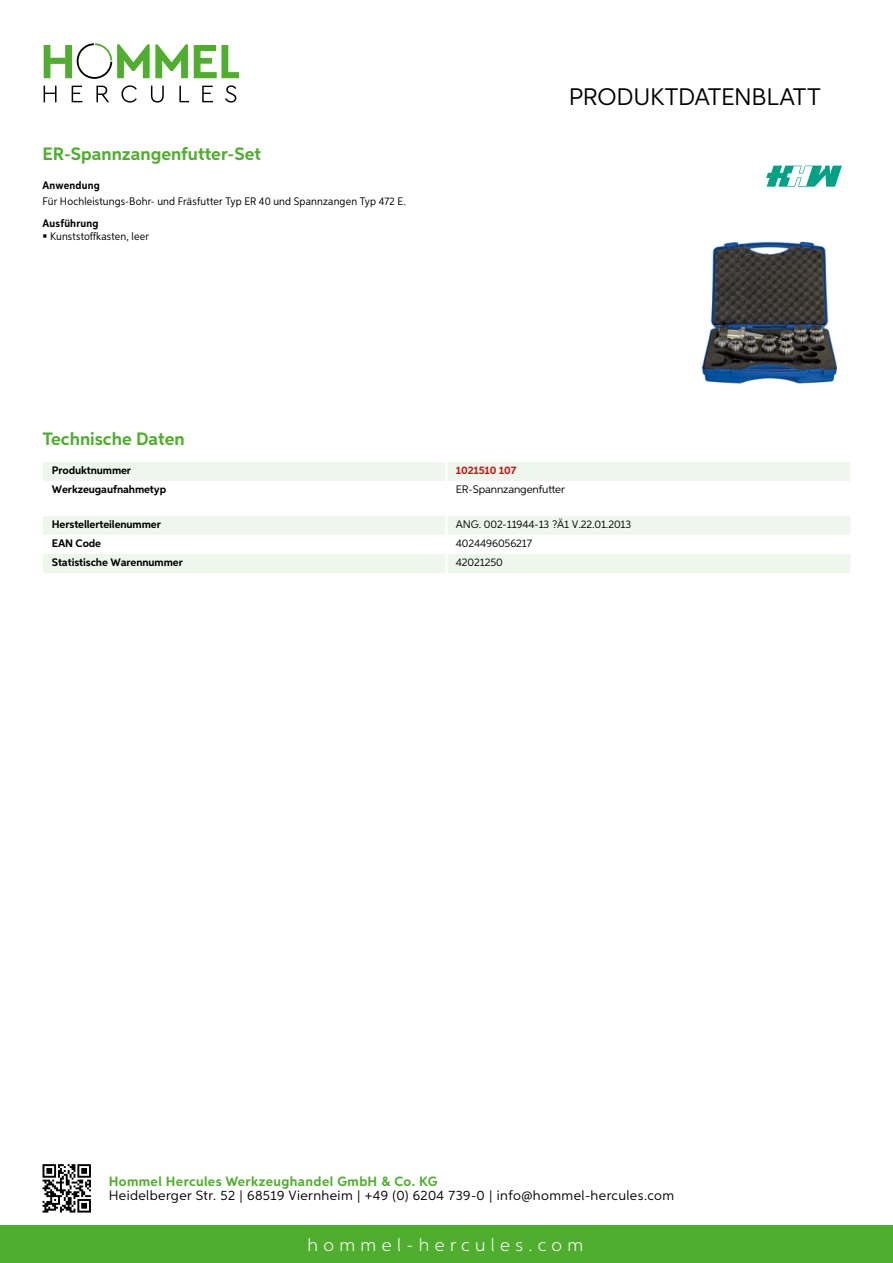
<style>
.page{position:relative;width:893px;height:1263px;background:#fff}
.page>*{position:absolute;margin:0;border:0;box-sizing:border-box;transform-origin:0 0}
.t1{font:24px "Aspira";letter-spacing:-.01em;color:#000}
.t2{font:700 18px "Aspira";color:#50ae2f}
.t3{font:300 18px "Aspira";letter-spacing:.3em;color:#fff}
.t4{font:13.5px "Aspira";letter-spacing:.03em;color:#000}
.t5{font:700 13.5px "Aspira";letter-spacing:.03em;color:#50ae2f}
.t6{font:10.95px "Aspira Nar";letter-spacing:.015em;color:#000}
.t7{font:700 10.95px "Aspira";letter-spacing:-.01em;color:#000}
.t8{font:10.95px "Aspira";letter-spacing:-.01em;color:#000}
.t9{font:700 10.95px "Aspira Nar";letter-spacing:.02em;color:#000}
.t10{font:700 10.95px "Aspira";letter-spacing:-.01em;color:#cd1013}
</style>
<div class="page">
<div style="left:0;top:1226px;width:893px;height:37px;background:#50ae2f"></div>
<svg style="left:43px;top:1164px;width:48px;height:48px"></svg>
<svg style="left:194px;top:45px;width:45px;height:33px"></svg>
<svg style="left:44px;top:43px;width:144px;height:36px"></svg>
<svg style="left:44px;top:86px;width:13px;height:16px"></svg>
<svg style="left:72px;top:86px;width:10px;height:16px"></svg>
<svg style="left:96px;top:86px;width:13px;height:16px"></svg>
<svg style="left:121px;top:85px;width:16px;height:18px"></svg>
<svg style="left:151px;top:86px;width:13px;height:17px"></svg>
<svg style="left:179px;top:86px;width:10px;height:16px"></svg>
<svg style="left:202px;top:86px;width:11px;height:16px"></svg>
<svg style="left:225px;top:85px;width:11px;height:18px"></svg>
<div style="left:43px;top:462px;width:807px;height:19px;background:#eef7eb"></div>
<svg style="left:43px;top:516px;width:807px;height:57px"></svg>
<hr style="left:445px;top:554px;width:3px;height:19px;background:#fff">
<img style="left:701px;top:241px;width:136px;height:143px">
<svg style="left:766px;top:166px;width:76px;height:21px"></svg>
<h2 class="t2" style="left:43px;top:142px;width:220px">ER-Spannzangenfutter-Set</h2>
<p class="t9" style="left:43px;top:179px;width:59px">Anwendung</p>
<p class="t6" style="left:43px;top:194px;width:365px">Für Hochleistungs-Bohr- und Fräsfutter Typ ER 40 und Spannzangen Typ 472 E.</p>
<p class="t9" style="left:43px;top:216px;width:58px">Ausführung</p>
<p class="t6" style="left:50px;top:229px;width:100px">Kunststoffkasten, leer</p>
<h1 class="t1" style="left:569px;top:82px;width:253px">Produktdatenblatt</h1>
<h2 class="t2" style="left:43px;top:428px;width:144px">Technische Daten</h2>
<p class="t7" style="left:52px;top:463px;width:81px">Produktnummer</p>
<p class="t10" style="left:456px;top:463px;width:62px">1021510 107</p>
<p class="t7" style="left:52px;top:483px;width:116px">Werkzeugaufnahmetyp</p>
<p class="t8" style="left:456px;top:483px;width:111px">ER-Spannzangenfutter</p>
<p class="t7" style="left:52px;top:517px;width:111px">Herstellerteilenummer</p>
<p class="t8" style="left:456px;top:517px;width:177px">AN G. 002-11944-13 ?Ä1 V.22.01.2013</p>
<p class="t7" style="left:52px;top:536px;width:51px">EAN Code</p>
<p class="t8" style="left:456px;top:536px;width:78px">4024496056217</p>
<p class="t7" style="left:52px;top:555px;width:132px">Statistische Warennummer</p>
<p class="t8" style="left:456px;top:555px;width:48px">42021250</p>
<p class="t5" style="left:109px;top:1172px;width:330px">Hommel Hercules Werkzeughandel GmbH &amp; Co. KG</p>
<p class="t4" style="left:109px;top:1187px;width:567px">Heidelberger Str. 52 | 68519 Viernheim | +49 (0) 6204 739-0 | info@hommel-hercules.com</p>
<h2 class="t3" style="left:307px;top:1234px;width:277px">hommel-hercules.com</h2>
</div>
